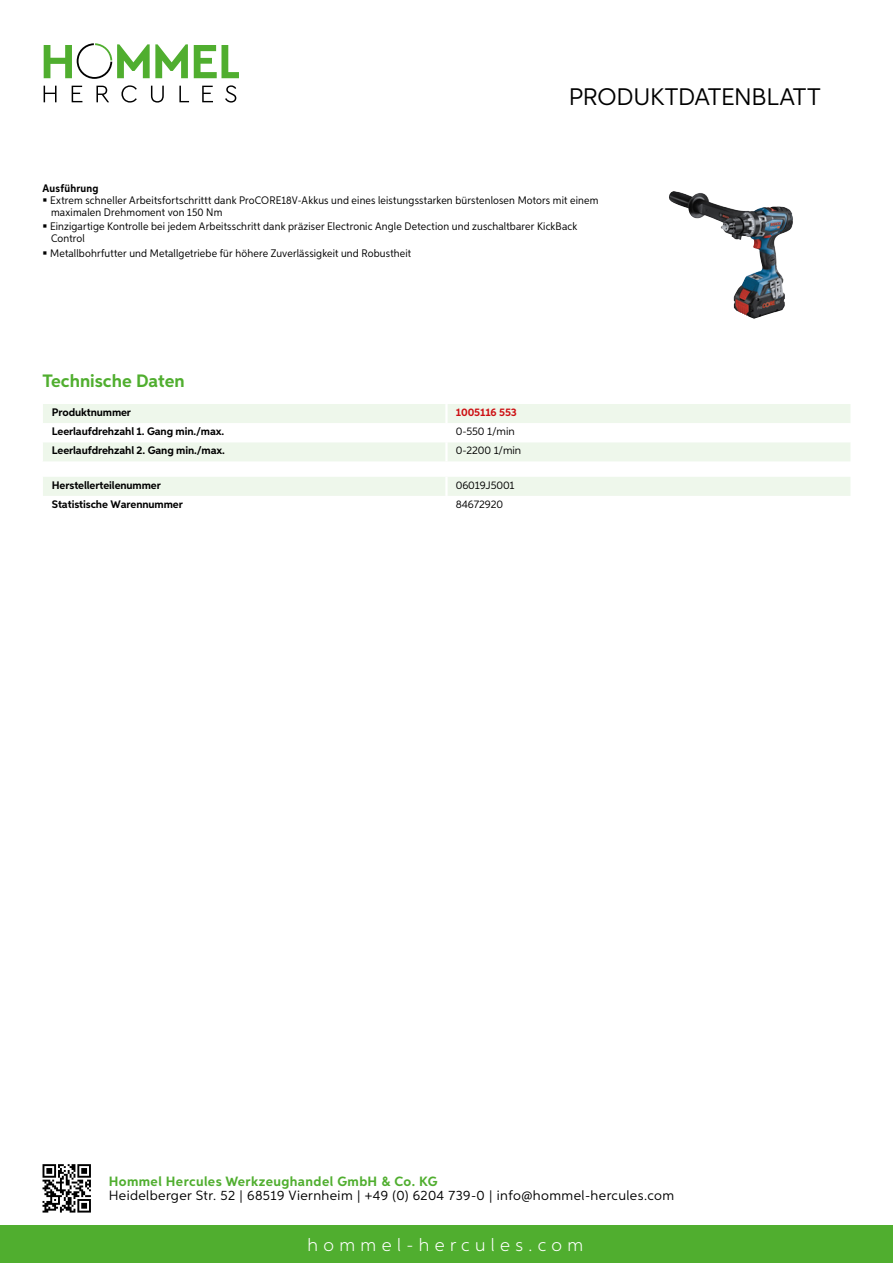
<style>
.page{position:relative;width:893px;height:1263px;background:#fff}
.page>*{position:absolute;margin:0;border:0;box-sizing:border-box;transform-origin:0 0}
.t1{font:24px "Aspira";letter-spacing:-.01em;color:#000}
.t2{font:300 18px "Aspira";letter-spacing:.3em;color:#fff}
.t3{font:700 18px "Aspira";color:#50ae2f}
.t4{font:13.5px "Aspira";letter-spacing:.03em;color:#000}
.t5{font:700 13.5px "Aspira";letter-spacing:.03em;color:#50ae2f}
.t6{font:10.95px/12px "Aspira Nar";letter-spacing:.015em;color:#000}
.t7{font:700 10.95px "Aspira";letter-spacing:-.01em;color:#000}
.t8{font:10.95px "Aspira";letter-spacing:-.01em;color:#000}
.t9{font:700 10.95px "Aspira";letter-spacing:-.01em;color:#cd1013}
.t10{font:700 10.95px "Aspira Nar";letter-spacing:.02em;color:#000}
</style>
<div class="page">
<div style="left:0;top:1226px;width:893px;height:37px;background:#50ae2f"></div>
<svg style="left:43px;top:1164px;width:48px;height:48px"></svg>
<svg style="left:194px;top:45px;width:45px;height:33px"></svg>
<svg style="left:44px;top:43px;width:144px;height:36px"></svg>
<svg style="left:44px;top:86px;width:13px;height:16px"></svg>
<svg style="left:72px;top:86px;width:10px;height:16px"></svg>
<svg style="left:96px;top:86px;width:13px;height:16px"></svg>
<svg style="left:121px;top:85px;width:16px;height:18px"></svg>
<svg style="left:151px;top:86px;width:13px;height:17px"></svg>
<svg style="left:179px;top:86px;width:10px;height:16px"></svg>
<svg style="left:202px;top:86px;width:11px;height:16px"></svg>
<svg style="left:225px;top:85px;width:11px;height:18px"></svg>
<svg style="left:43px;top:404px;width:807px;height:57px"></svg>
<hr style="left:445px;top:442px;width:3px;height:19px;background:#fff">
<div style="left:43px;top:477px;width:807px;height:19px;background:#eef7eb"></div>
<img style="left:669px;top:195px;width:93px;height:121px">
<h1 class="t1" style="left:569px;top:82px;width:253px">Produktdatenblatt</h1>
<p class="t10" style="left:43px;top:181px;width:58px">Ausführung</p>
<p class="t6" style="left:50px;top:194px;width:550px">Extrem schneller Arbeitsfortschrittt dank ProCORE18V-Akkus und eines leistungsstarken bürstenlosen Motors mit einem maximalen Drehmoment von 150 Nm</p>
<p class="t6" style="left:50px;top:221px;width:529px">Einzigartige Kontrolle bei jedem Arbeitsschritt dank präziser Electronic Angle Detection und zuschaltbarer KickBack<br>Control</p>
<p class="t6" style="left:50px;top:247px;width:363px">Metallbohrfutter und Metallgetriebe für höhere Zuverlässigkeit und Robustheit</p>
<h2 class="t3" style="left:43px;top:370px;width:144px">Technische Daten</h2>
<p class="t7" style="left:52px;top:405px;width:81px">Produktnummer</p>
<p class="t9" style="left:456px;top:405px;width:63px">1005116 553</p>
<p class="t7" style="left:52px;top:425px;width:174px">Leerlaufdrehzahl 1. Gang min./max.</p>
<p class="t8" style="left:456px;top:425px;width:60px">0-550 1/min</p>
<p class="t7" style="left:52px;top:444px;width:175px">Leerlaufdrehzahl 2. Gang min./max.</p>
<p class="t8" style="left:456px;top:444px;width:67px">0-2200 1/min</p>
<p class="t7" style="left:52px;top:478px;width:111px">Herstellerteilenummer</p>
<p class="t8" style="left:456px;top:478px;width:60px">06019J5001</p>
<p class="t7" style="left:52px;top:497px;width:132px">Statistische Warennummer</p>
<p class="t8" style="left:456px;top:497px;width:49px">84672920</p>
<p class="t5" style="left:109px;top:1172px;width:330px">Hommel Hercules Werkzeughandel GmbH &amp; Co. KG</p>
<p class="t4" style="left:109px;top:1187px;width:567px">Heidelberger Str. 52 | 68519 Viernheim | +49 (0) 6204 739-0 | info@hommel-hercules.com</p>
<h2 class="t2" style="left:307px;top:1234px;width:277px">hommel-hercules.com</h2>
</div>
